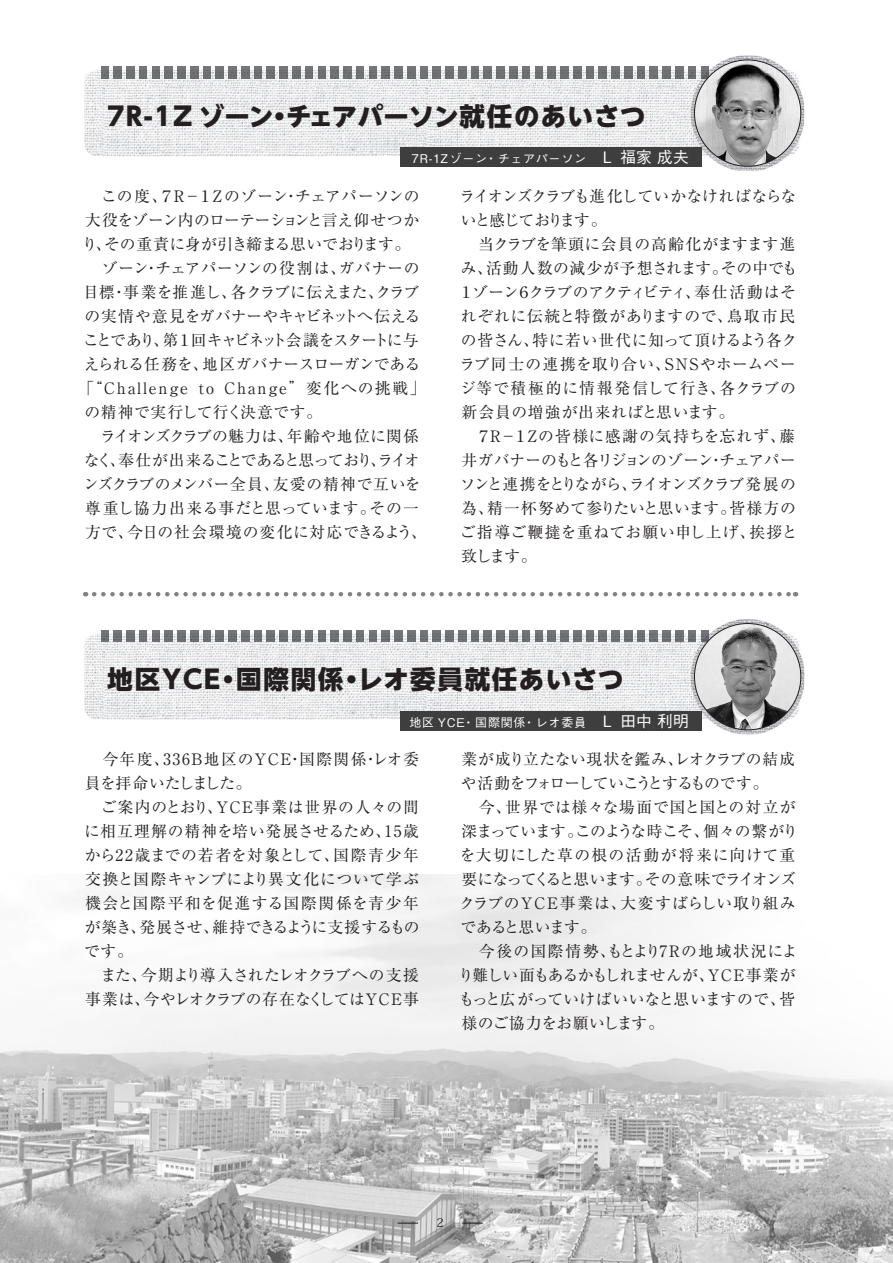
<style>
.page{position:relative;width:893px;height:1263px;background:#fff}
.page>*{position:absolute;margin:0;border:0;box-sizing:border-box;transform-origin:0 0}
.タイトル{font:800 25.5px "UD Shin Go NT Pro";letter-spacing:.025em;color:#231f20}
.タイトル-2{font:800 25.5px "UD Shin Go NT Pro";letter-spacing:.07em;color:#231f20}
.本文00{font:15.75px/24px "Ryumin Pro";letter-spacing:.01em;color:#231f20}
.本文00-2{font:15.75px/24px "Ryumin Pro";letter-spacing:.03em;color:#231f20}
.本文00-3{font:15.75px/24px "Ryumin Pro";letter-spacing:-.015em;color:#231f20}
.本文00-4{font:15.75px/24px "Ryumin Pro";letter-spacing:-.03em;color:#231f20}
.本文00-5{font:15.75px/24px "Ryumin Pro";letter-spacing:.08em;color:#231f20}
.本文00-6{font:15.75px/24px "Ryumin Pro";letter-spacing:-.06em;color:#231f20}
.本文00-7{font:15.75px "Ryumin Pro";letter-spacing:.11em;color:#231f20}
.本文00-8{font:15.75px "Ryumin Pro";letter-spacing:-.1em;color:#231f20}
.本文00-9{font:15.75px "Ryumin Pro";letter-spacing:-.01em;color:#231f20}
.本文00-10{font:15.75px "Ryumin Pro";letter-spacing:.035em;color:#231f20}
.t1{font:500 12px "Gothic BBB Pro";letter-spacing:.06em;color:#fff}
.t2{font:12px "Koz Min Pro";color:#231f20}
.s1{font-size:15.75px}
</style>
<div class="page">
<img style="left:0;top:875px;width:893px;height:388px">
<svg style="left:94px;top:592px;width:702px;height:4px"></svg>
<img style="left:84px;top:55px;width:720px;height:116px">
<svg style="left:612px;top:67px;width:97px;height:11px"></svg>
<svg style="left:561px;top:67px;width:45px;height:11px"></svg>
<svg style="left:395px;top:67px;width:160px;height:11px"></svg>
<svg style="left:344px;top:67px;width:45px;height:11px"></svg>
<svg style="left:178px;top:67px;width:160px;height:11px"></svg>
<svg style="left:127px;top:67px;width:45px;height:11px"></svg>
<svg style="left:101px;top:67px;width:20px;height:11px"></svg>
<img style="left:84px;top:619px;width:720px;height:115px">
<svg style="left:612px;top:630px;width:97px;height:12px"></svg>
<svg style="left:561px;top:630px;width:45px;height:12px"></svg>
<svg style="left:395px;top:630px;width:160px;height:12px"></svg>
<svg style="left:344px;top:630px;width:45px;height:12px"></svg>
<svg style="left:178px;top:630px;width:160px;height:12px"></svg>
<svg style="left:127px;top:630px;width:45px;height:12px"></svg>
<svg style="left:101px;top:630px;width:20px;height:12px"></svg>
<img style="left:694px;top:60px;width:107px;height:106px;border-radius:53px">
<img style="left:694px;top:623px;width:107px;height:107px;border-radius:53px">
<div style="left:400px;top:147px;width:301px;height:20px;background:#3e3e3f"></div>
<div style="left:400px;top:711px;width:301px;height:20px;background:#3e3e3f"></div>
<svg style="left:398px;top:1223px;width:20px;height:1px"></svg>
<svg style="left:462px;top:1223px;width:21px;height:1px"></svg>
<p class="タイトル" style="left:107px;top:95px;width:540px">7R-1Z ゾーン・チェアパーソン就任のあいさつ</p>
<p class="t1" style="left:412px;top:149px;width:279px">7R-1Zゾーン・チェアパーソン　<span class="s1">Ｌ 福家 成夫</span></p>
<p class="本文00" style="left:82px;top:183px;width:339px;text-align:justify">　この度、７R－１Zのゾーン・チェアパーソンの大役をゾーン内のローテーションと言え仰せつかり、その重責に身が引き締まる思いでおります。</p>
<p class="本文00" style="left:85px;top:255px;width:336px">　ゾーン・チェアパーソンの役割は、ガバナーの</p>
<p class="本文00" style="left:83px;top:279px;width:338px">目標・事業を推進し、各クラブに伝えまた、クラブ</p>
<p class="本文00" style="left:84px;top:303px;width:338px">の実情や意見をガバナーやキャビネットへ伝える</p>
<p class="本文00-8" style="left:83px;top:327px;width:337px">ことであり、第１回キャビネット会議をスタートに与</p>
<p class="本文00-9" style="left:84px;top:351px;width:338px">えられる任務を、地区ガバナースローガンである</p>
<p class="本文00-7" style="left:78px;top:375px;width:349px">「“Challenge to Change” 変化への挑戦」</p>
<p class="本文00-10" style="left:84px;top:399px;width:239px">の精神で実行して行く決意です。</p>
<p class="本文00" style="left:83px;top:423px;width:345px">　ライオンズクラブの魅力は、年齢や地位に関係なく、奉仕が出来ることであると思っており、ライオンズクラブのメンバー全員、友愛の精神で互いを尊重し協力出来る事だと思っています。その一方で、今日の社会環境の変化に対応できるよう、</p>
<p class="本文00-6" style="left:459px;top:183px;width:338px">ライオンズクラブも進化していかなければならないと感じております。</p>
<p class="本文00-2" style="left:458px;top:231px;width:341px">　当クラブを筆頭に会員の高齢化がますます進み、活動人数の減少が予想されます。その中でも<br>１ゾーン６クラブのアクティビティ、奉仕活動はそれぞれに伝統と特徴がありますので、鳥取市民の皆さん、特に若い世代に知って頂けるよう各クラブ同士の連携を取り合い、SNSやホームページ等で積極的に情報発信して行き、各クラブの新会員の増強が出来ればと思います。</p>
<p class="本文00" style="left:460px;top:423px;width:339px">　７R－１Ｚの皆様に感謝の気持ちを忘れず、藤井ガバナーのもと各リジョンのゾーン・チェアパーソンと連携をとりながら、ライオンズクラブ発展の為、精一杯努めて参りたいと思います。皆様方のご指導ご鞭撻を重ねてお願い申し上げ、挨拶と致します。</p>
<p class="タイトル-2" style="left:107px;top:659px;width:518px">地区YCE・国際関係・レオ委員就任あいさつ</p>
<p class="t1" style="left:409px;top:713px;width:281px">地区 YCE・国際関係・レオ委員　<span class="s1">Ｌ 田中 利明</span></p>
<p class="本文00-5" style="left:85px;top:746px;width:335px">　今年度、336B地区のYCE・国際関係・レオ委員を拝命いたしました。</p>
<p class="本文00" style="left:84px;top:794px;width:337px;text-align:justify">　ご案内のとおり、YCE事業は世界の人々の間に相互理解の精神を培い発展させるため、15歳から22歳までの若者を対象として、国際青少年交換と国際キャンプにより異文化について学ぶ機会と国際平和を促進する国際関係を青少年が築き、発展させ、維持できるように支援するものです。</p>
<p class="本文00-3" style="left:85px;top:962px;width:335px">　また、今期より導入されたレオクラブへの支援事業は、今やレオクラブの存在なくしてはYCE事</p>
<p class="本文00-4" style="left:461px;top:746px;width:336px">業が成り立たない現状を鑑み、レオクラブの結成や活動をフォローしていこうとするものです。</p>
<p class="本文00" style="left:460px;top:794px;width:340px">　今、世界では様々な場面で国と国との対立が深まっています。このような時こそ、個々の繋がりを大切にした草の根の活動が将来に向けて重要になってくると思います。その意味でライオンズクラブのYCE事業は、大変すばらしい取り組みであると思います。</p>
<p class="本文00" style="left:458px;top:938px;width:341px">　今後の国際情勢、もとより7Rの地域状況により難しい面もあるかもしれませんが、YCE事業がもっと広がっていけばいいなと思いますので、皆様のご協力をお願いします。</p>
<p class="t2" style="left:436px;top:1214px;width:9px">2</p>
</div>
